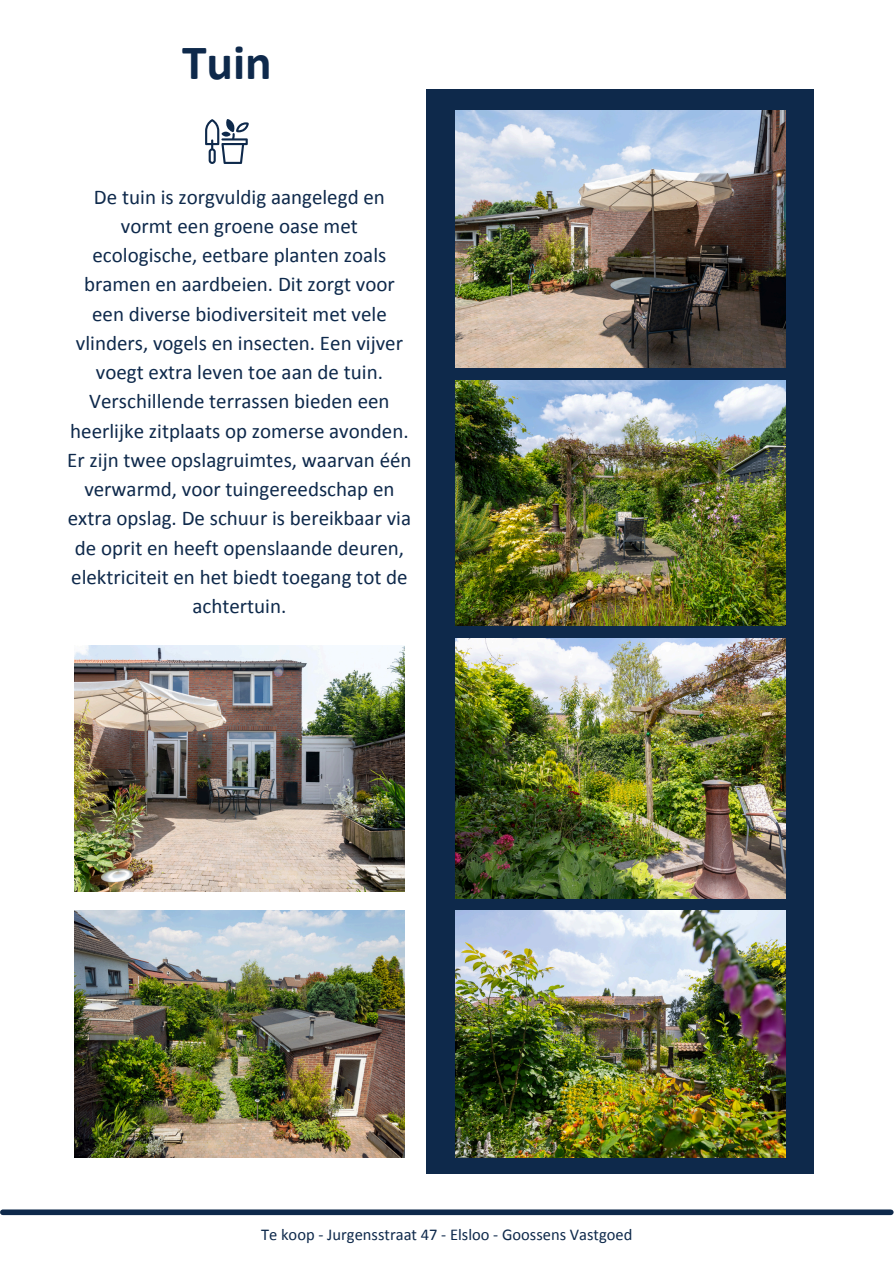
<style>
.page{position:relative;width:894px;height:1264px;background:#fff}
.page>*{position:absolute;margin:0;border:0;box-sizing:border-box;transform-origin:0 0}
.t1{font:700 49.5px "Calibri";color:#0e294b}
.t2{font:21px/29.2px "Calibri";color:#0e294b;text-align:center}
.t3{font:16.5px "Calibri";color:#0e294b}
</style>
<div class="page">
<div style="left:426px;top:89px;width:388px;height:1085px;background:#0e294b"></div>
<svg style="left:205px;top:119px;width:44px;height:45px"></svg>
<img style="left:455px;top:380px;width:330px;height:245px">
<img style="left:455px;top:110px;width:330px;height:258px">
<img style="left:455px;top:638px;width:330px;height:260px">
<img style="left:455px;top:910px;width:330px;height:247px">
<div style="left:3px;top:1209px;width:887px;height:6px;background:#0e294b"></div>
<img style="left:75px;top:910px;width:329px;height:247px">
<img style="left:75px;top:645px;width:329px;height:246px">
<p class="t1" style="left:182px;top:42px;width:91px">Tuin</p>
<p class="t2" style="left:67px;top:184px;width:346px">De tuin is zorgvuldig aangelegd en vormt een groene oase met ecologische, eetbare planten zoals bramen en aardbeien. Dit zorgt voor een diverse biodiversiteit met vele vlinders, vogels en insecten. Een vijver voegt extra leven toe aan de tuin.<br>Verschillende terrassen bieden een heerlijke zitplaats op zomerse avonden.<br>Er zijn twee opslagruimtes, waarvan één verwarmd, voor tuingereedschap en extra opslag. De schuur is bereikbaar via de oprit en heeft openslaande deuren, elektriciteit en het biedt toegang tot de achtertuin.</p>
<p class="t3" style="left:261px;top:1227px;width:372px">Te koop - Jurgensstraat 47 - Elsloo - Goossens Vastgoed</p>
</div>
